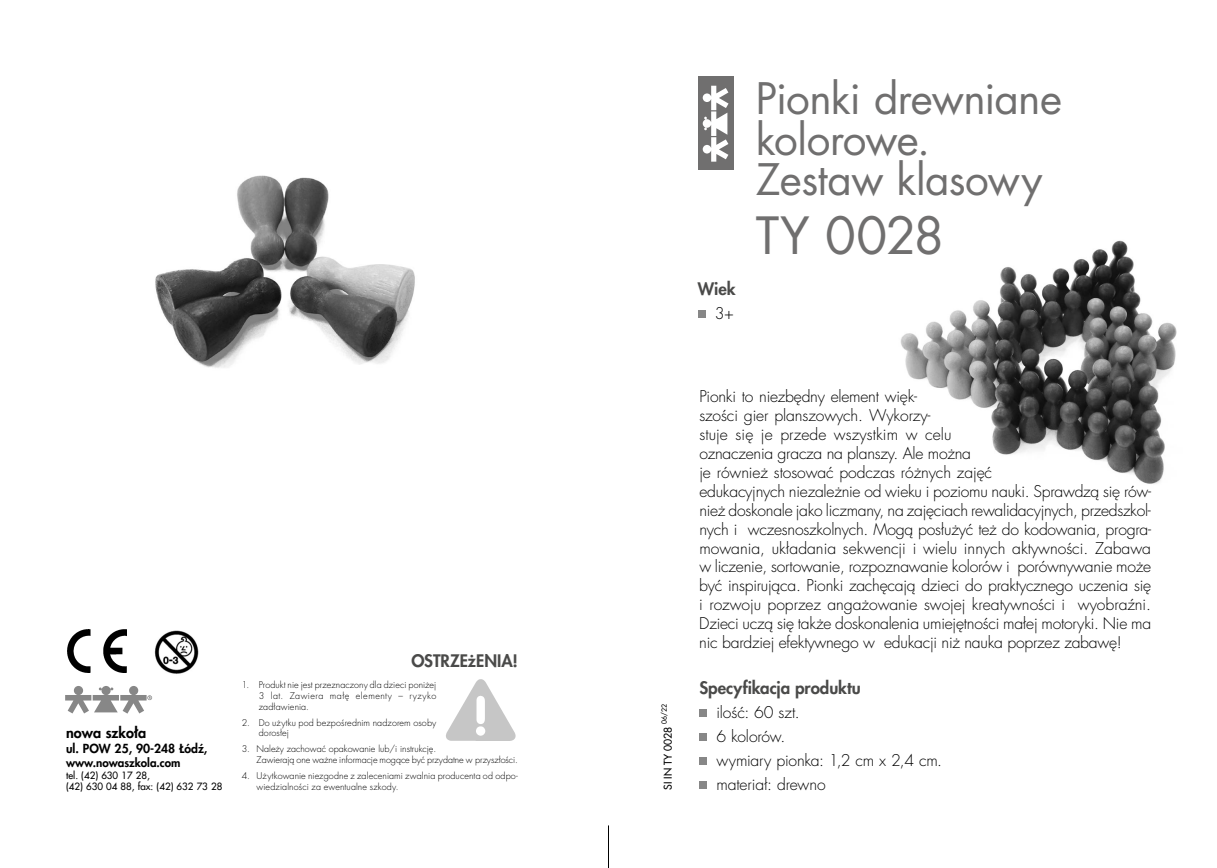
<style>
.page{position:relative;width:1217px;height:868px;background:#fff}
.page>*{position:absolute;margin:0;border:0;box-sizing:border-box;transform-origin:0 0}
.t1{font:49.95px "Futura LTS Book";letter-spacing:-.01em;color:#706f6f}
.t2{font:42.3px/40.5px "Futura LTS Book";letter-spacing:-.015em;color:#706f6f}
.t3{font:800 16.8px "Futura LTS";color:#4a4a49}
.t4{font:300 15.75px/18.9px "Futura LTS";letter-spacing:-.015em;color:#000}
.t5{font:800 14.4px "Futura LTS";color:#000}
.t6{font:800 12.15px "Futura LTS";color:#000}
.t7{font:800 11.55px "Futura LTS";color:#000}
.t8{font:10.5px "Futura LTS";color:#000}
.t9{font:9.75px/11.7px "Futura LTS";color:#000}
.t10{font:300 9px/10.8px "Futura LTS";letter-spacing:.005em;color:#000}
.t11{font:6.9px "Futura LTS";color:#000}
</style>
<div class="page">
<img style="left:900px;top:240px;width:277px;height:244px">
<hr style="left:608px;top:825px;width:1px;height:42px;background:#000">
<div style="left:699px;top:709px;width:7px;height:7px;background:#878787"></div>
<div style="left:699px;top:733px;width:7px;height:7px;background:#878787"></div>
<div style="left:699px;top:757px;width:7px;height:7px;background:#878787"></div>
<div style="left:699px;top:781px;width:7px;height:7px;background:#878787"></div>
<div style="left:697px;top:77px;width:36px;height:93px;background:#706f6f"></div>
<svg style="left:702px;top:86px;width:26px;height:76px"></svg>
<img style="left:67px;top:629px;width:59px;height:43px">
<img style="left:446px;top:679px;width:70px;height:62px">
<svg style="left:65px;top:686px;width:87px;height:27px"></svg>
<div style="left:697px;top:310px;width:8px;height:8px;background:#878787"></div>
<img style="left:154px;top:630px;width:45px;height:44px">
<img style="left:155px;top:175px;width:260px;height:193px">
<p class="t5" style="left:66px;top:723px;width:82px">nowa szko³a</p>
<p class="t6" style="left:66px;top:740px;width:143px">ul. POW 25, 90-248 £ódŸ,</p>
<p class="t7" style="left:66px;top:754px;width:116px">www.nowaszkola.com</p>
<p class="t9" style="left:66px;top:769px;width:158px">tel. (42) 630 17 28,<br>(42) 630 04 88, fax: (42) 632 73 28</p>
<p class="t3" style="left:411px;top:649px;width:108px">OSTRZE¿ENIA!</p>
<p class="t10" style="left:259px;top:679px;width:179px;text-align:justify;text-indent:-17px">1. Produkt nie jest przeznaczony dla dzieci poni¿ej 3 lat. Zawiera małę elementy – ryzyko zadławienia.</p>
<p class="t10" style="left:259px;top:717px;width:179px;text-indent:-17px">2. Do u¿ytku pod bezpoœrednim nadzorem osoby doros³ej</p>
<p class="t10" style="left:256px;top:743px;width:263px;text-indent:-15px">3. Nale¿y zachowaæ opakowanie lub/i instrukcjê.<br>Zawieraj¹ one wa¿ne informacje mog¹ce byæ przydatne w przysz³oœci.</p>
<p class="t10" style="left:256px;top:770px;width:263px;text-indent:-15px">4. Użytkowanie niezgodne z zaleceniami zwalnia producenta od odpo&shy;wiedzialnoœci za ewentualne szkody.</p>
<p class="t3" style="left:697px;top:277px;width:39px">Wiek</p>
<p class="t4" style="left:714px;top:304px;width:21px">3+</p>
<h2 class="t2" style="left:755px;top:79px;width:307px">Pionki drewniane kolorowe.<br>Zestaw klasowy</h2>
<h1 class="t1" style="left:755px;top:203px;width:190px">TY 0028</h1>
<p class="t11" style="left:659px;top:723px;width:21px;rotate:-90deg">06/22</p>
<p class="t8" style="left:660px;top:789px;width:64px;rotate:-90deg">SI IN TY 0028</p>
<p class="t4" style="left:699px;top:387px;width:453px">Pionki to niezbędny element więk-<br>szości gier planszowych. Wykorzy-<br>stuje się je przede wszystkim w celu<br>oznaczenia gracza na planszy. Ale można<br>je również stosować podczas różnych zajęć<br>edukacyjnych niezależnie od wieku i poziomu nauki. Sprawdzą się rów&shy;nież doskonale jako liczmany, na zajęciach rewalidacyjnych, przedszkol&shy;nych i wczesnoszkolnych. Mogą posłużyć też do kodowania, progra&shy;mowania, układania sekwencji i wielu innych aktywności. Zabawa w liczenie, sortowanie, rozpoznawanie kolorów i porównywanie może być inspirująca. Pionki zachęcają dzieci do praktycznego uczenia się i rozwoju poprzez angażowanie swojej kreatywności i wyobraźni.<br>Dzieci uczą się także doskonalenia umiejętności małej motoryki. Nie ma nic bardziej efektywnego w edukacji niż nauka poprzez zabawę!</p>
<p class="t3" style="left:699px;top:676px;width:163px">Specyfikacja produktu</p>
<p class="t4" style="left:716px;top:700px;width:227px;line-height:24px">ilość: 60 szt.<br>6 kolorów.<br>wymiary pionka: 1,2 cm x 2,4 cm. materiał: drewno</p>
</div>
